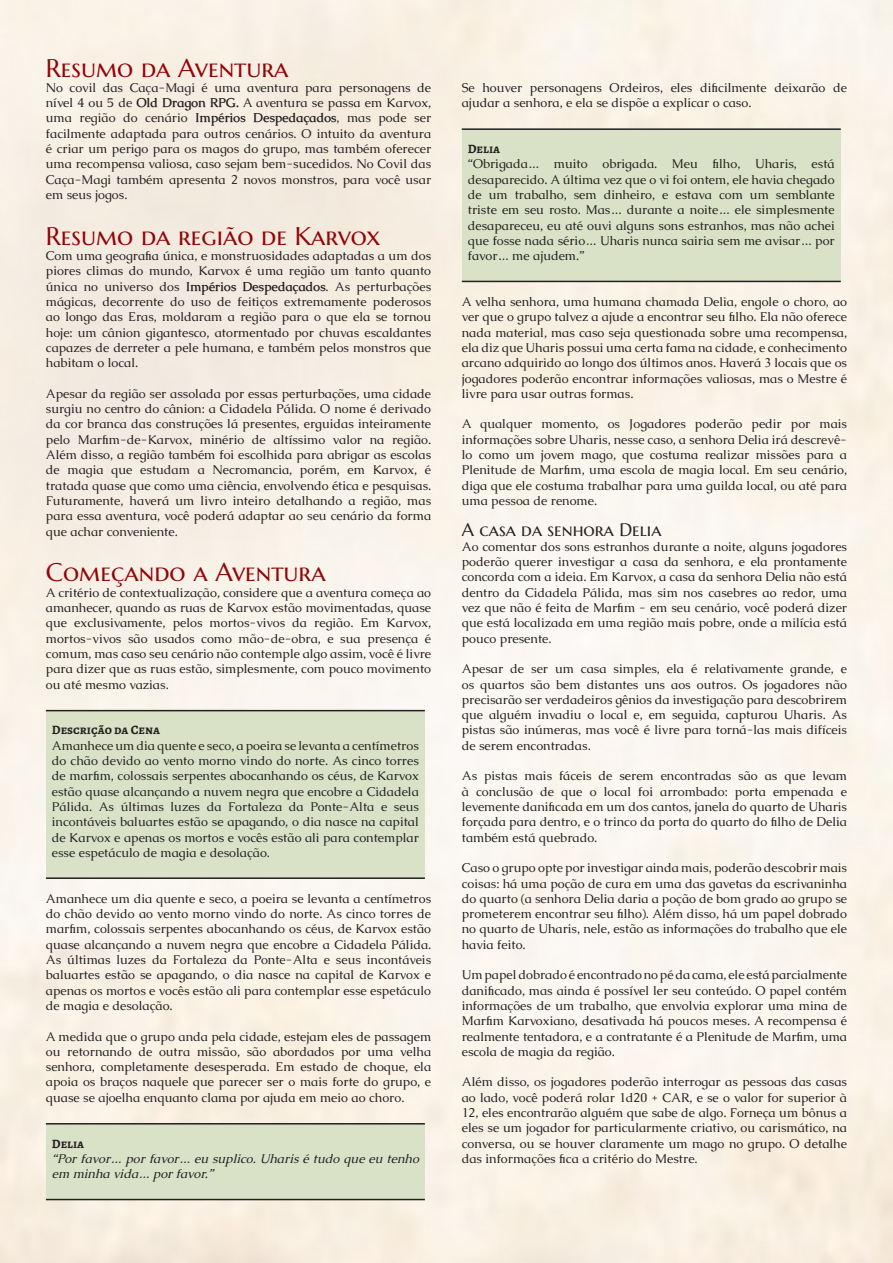
<style>
.page{position:relative;width:893px;height:1263px;background:#fff}
.page>*{position:absolute;margin:0;border:0;box-sizing:border-box;transform-origin:0 0}
.Título_1{font:25.5px "Marcellus SC";color:#920407}
.Título_2{font:18px "Marcellus SC";color:#231f20}
.t1{font:12.75px/15.3px "Caudex";color:#231f20;text-align:justify}
.t2{font:italic 12.75px/15.3px "Caudex";color:#231f20}
.Título_de_Tabela{font:700 12.75px "Alegreya SC";color:#231f20}
.s1{font-weight:700}
</style>
<div class="page">
<div style="left:46px;top:711px;width:379px;height:167px;background:#d9e2c6"></div>
<hr style="left:46px;top:710px;width:379px;height:1px;background:#231f20">
<hr style="left:46px;top:877px;width:379px;height:2px;background:#231f20">
<div style="left:46px;top:1124px;width:379px;height:75px;background:#d9e2c6"></div>
<hr style="left:46px;top:1123px;width:379px;height:1px;background:#231f20">
<hr style="left:46px;top:1199px;width:379px;height:1px;background:#231f20">
<div style="left:462px;top:129px;width:379px;height:152px;background:#d9e2c6"></div>
<hr style="left:462px;top:128px;width:379px;height:2px;background:#231f20">
<hr style="left:462px;top:281px;width:379px;height:1px;background:#231f20">
<p class="Título_1" style="left:46px;top:52px;width:244px">Resumo da Aventura</p>
<p class="t1" style="left:46px;top:80px;width:387px">No covil das Caça-Magi é uma aventura para personagens de nível 4 ou 5 de <span class="s1">Old Dragon RPG.</span> A aventura se passa em Karvox, uma região do cenário <span class="s1">Impérios Despedaçados</span>, mas pode ser facilmente adaptada para outros cenários. O intuito da aventura é criar um perigo para os magos do grupo, mas também oferecer uma recompensa valiosa, caso sejam bem-sucedidos. No Covil das Caça-Magi também apresenta 2 novos monstros, para você usar em seus jogos.</p>
<p class="Título_1" style="left:46px;top:220px;width:336px">Resumo da região de Karvox</p>
<p class="t1" style="left:46px;top:248px;width:387px">Com uma geografia única, e monstruosidades adaptadas a um dos piores climas do mundo, Karvox é uma região um tanto quanto única no universo dos <span class="s1">Impérios Despedaçados</span>. As perturbações mágicas, decorrente do uso de feitiços extremamente poderosos ao longo das Eras, moldaram a região para o que ela se tornou hoje: um cânion gigantesco, atormentado por chuvas escaldantes capazes de derreter a pele humana, e também pelos monstros que habitam o local.</p>
<p class="t1" style="left:46px;top:386px;width:387px">Apesar da região ser assolada por essas perturbações, uma cidade surgiu no centro do cânion: a Cidadela Pálida. O nome é derivado da cor branca das construções lá presentes, erguidas inteiramente pelo Marfim-de-Karvox, minério de altíssimo valor na região.<br>Além disso, a região também foi escolhida para abrigar as escolas de magia que estudam a Necromancia, porém, em Karvox, é tratada quase que como uma ciência, envolvendo ética e pesquisas.<br>Futuramente, haverá um livro inteiro detalhando a região, mas para essa aventura, você poderá adaptar ao seu cenário da forma que achar conveniente.</p>
<p class="Título_1" style="left:46px;top:557px;width:281px">Começando a Aventura</p>
<p class="t1" style="left:46px;top:585px;width:387px">A critério de contextualização, considere que a aventura começa ao amanhecer, quando as ruas de Karvox estão movimentadas, quase que exclusivamente, pelos mortos-vivos da região. Em Karvox, mortos-vivos são usados como mão-de-obra, e sua presença é comum, mas caso seu cenário não contemple algo assim, você é livre para dizer que as ruas estão, simplesmente, com pouco movimento ou até mesmo vazias.</p>
<p class="Título_de_Tabela" style="left:52px;top:722px;width:110px">Descrição da Cena</p>
<p class="t1" style="left:52px;top:738px;width:368px">Amanhece um dia quente e seco, a poeira se levanta a centímetros do chão devido ao vento morno vindo do norte. As cinco torres de marfim, colossais serpentes abocanhando os céus, de Karvox estão quase alcançando a nuvem negra que encobre a Cidadela Pálida. As últimas luzes da Fortaleza da Ponte-Alta e seus incontáveis baluartes estão se apagando, o dia nasce na capital de Karvox e apenas os mortos e vocês estão ali para contemplar esse espetáculo de magia e desolação.</p>
<p class="t1" style="left:46px;top:891px;width:387px">Amanhece um dia quente e seco, a poeira se levanta a centímetros do chão devido ao vento morno vindo do norte. As cinco torres de marfim, colossais serpentes abocanhando os céus, de Karvox estão quase alcançando a nuvem negra que encobre a Cidadela Pálida.<br>As últimas luzes da Fortaleza da Ponte-Alta e seus incontáveis baluartes estão se apagando, o dia nasce na capital de Karvox e apenas os mortos e vocês estão ali para contemplar esse espetáculo de magia e desolação.</p>
<p class="t1" style="left:46px;top:1028px;width:387px">A medida que o grupo anda pela cidade, estejam eles de passagem ou retornando de outra missão, são abordados por uma velha senhora, completamente desesperada. Em estado de choque, ela apoia os braços naquele que parecer ser o mais forte do grupo, e quase se ajoelha enquanto clama por ajuda em meio ao choro.</p>
<p class="Título_de_Tabela" style="left:52px;top:1135px;width:34px">Delia</p>
<p class="t2" style="left:52px;top:1151px;width:368px">“Por favor… por favor… eu suplico. Uharis é tudo que eu tenho em minha vida… por favor.”</p>
<p class="t1" style="left:462px;top:80px;width:387px">Se houver personagens Ordeiros, eles dificilmente deixarão de ajudar a senhora, e ela se dispõe a explicar o caso.</p>
<p class="Título_de_Tabela" style="left:468px;top:141px;width:34px">Delia</p>
<p class="t1" style="left:468px;top:156px;width:368px">“Obrigada… muito obrigada. Meu filho, Uharis, está desaparecido. A última vez que o vi foi ontem, ele havia chegado de um trabalho, sem dinheiro, e estava com um semblante triste em seu rosto. Mas… durante a noite… ele simplesmente desapareceu, eu até ouvi alguns sons estranhos, mas não achei que fosse nada sério… Uharis nunca sairia sem me avisar… por favor… me ajudem.”</p>
<p class="t1" style="left:462px;top:294px;width:387px">A velha senhora, uma humana chamada Delia, engole o choro, ao ver que o grupo talvez a ajude a encontrar seu filho. Ela não oferece nada material, mas caso seja questionada sobre uma recompensa, ela diz que Uharis possui uma certa fama na cidade, e conhecimento arcano adquirido ao longo dos últimos anos. Haverá 3 locais que os jogadores poderão encontrar informações valiosas, mas o Mestre é livre para usar outras formas.</p>
<p class="t1" style="left:462px;top:416px;width:387px">A qualquer momento, os Jogadores poderão pedir por mais informações sobre Uharis, nesse caso, a senhora Delia irá descrevê&shy;lo como um jovem mago, que costuma realizar missões para a Plenitude de Marfim, uma escola de magia local. Em seu cenário, diga que ele costuma trabalhar para uma guilda local, ou até para uma pessoa de renome.</p>
<p class="Título_2" style="left:462px;top:518px;width:201px">A casa da senhora Delia</p>
<p class="t1" style="left:462px;top:539px;width:387px">Ao comentar dos sons estranhos durante a noite, alguns jogadores poderão querer investigar a casa da senhora, e ela prontamente concorda com a ideia. Em Karvox, a casa da senhora Delia não está dentro da Cidadela Pálida, mas sim nos casebres ao redor, uma vez que não é feita de Marfim - em seu cenário, você poderá dizer que está localizada em uma região mais pobre, onde a milícia está pouco presente.</p>
<p class="t1" style="left:462px;top:661px;width:387px">Apesar de ser um casa simples, ela é relativamente grande, e os quartos são bem distantes uns aos outros. Os jogadores não precisarão ser verdadeiros gênios da investigação para descobrirem que alguém invadiu o local e, em seguida, capturou Uharis. As pistas são inúmeras, mas você é livre para torná-las mais difíceis de serem encontradas.</p>
<p class="t1" style="left:462px;top:768px;width:387px">As pistas mais fáceis de serem encontradas são as que levam à conclusão de que o local foi arrombado: porta empenada e levemente danificada em um dos cantos, janela do quarto de Uharis forçada para dentro, e o trinco da porta do quarto do filho de Delia também está quebrado.</p>
<p class="t1" style="left:462px;top:860px;width:387px">Caso o grupo opte por investigar ainda mais, poderão descobrir mais coisas: há uma poção de cura em uma das gavetas da escrivaninha do quarto (a senhora Delia daria a poção de bom grado ao grupo se prometerem encontrar seu filho). Além disso, há um papel dobrado no quarto de Uharis, nele, estão as informações do trabalho que ele havia feito.</p>
<p class="t1" style="left:462px;top:967px;width:387px">Um papel dobrado é encontrado no pé da cama, ele está parcialmente danificado, mas ainda é possível ler seu conteúdo. O papel contém informações de um trabalho, que envolvia explorar uma mina de Marfim Karvoxiano, desativada há poucos meses. A recompensa é realmente tentadora, e a contratante é a Plenitude de Marfim, uma escola de magia da região.</p>
<p class="t1" style="left:462px;top:1074px;width:387px">Além disso, os jogadores poderão interrogar as pessoas das casas ao lado, você poderá rolar 1d20 + CAR, e se o valor for superior à 12, eles encontrarão alguém que sabe de algo. Forneça um bônus a eles se um jogador for particularmente criativo, ou carismático, na conversa, ou se houver claramente um mago no grupo. O detalhe das informações fica a critério do Mestre.</p>
</div>
